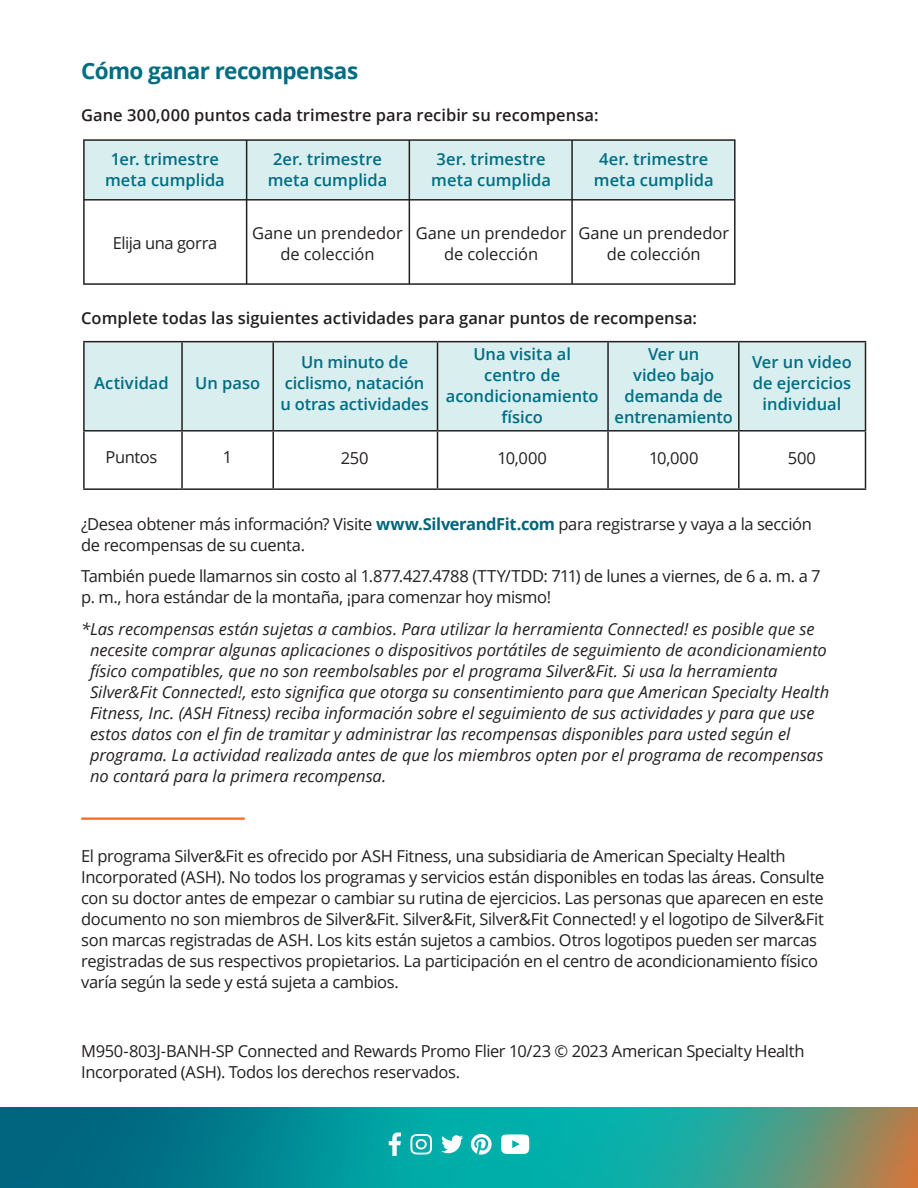
<style>
.page{position:relative;width:918px;height:1188px;background:#fff}
.page>*{position:absolute;margin:0;border:0;box-sizing:border-box;transform-origin:0 0}
.Subhead{font:700 22.5px "Open Sans";letter-spacing:-.03em;color:#006d82}
.Body_Copy{font:16.5px/21px "Open Sans";letter-spacing:-.025em;color:#231f20}
.Body_Copy-2{font:italic 16.5px/21px "Open Sans";color:#231f20}
.Table_Header{font:600 16.5px/21px "Open Sans";color:#006d82;text-align:center}
.Body_Copy-3{font:600 16.5px "Open Sans";color:#231f20}
.Table_Header-2{font:16.5px/21px "Open Sans";letter-spacing:-.005em;color:#231f20;text-align:center}
.Table_Copy{font:600 16.5px/21px "Open Sans";color:#006d82;text-align:center}
.Table_Copy-2{font:16.5px "Open Sans";letter-spacing:-.005em;color:#231f20}
.Table_Header-3{font:16.5px "Open Sans";letter-spacing:-.025em;color:#231f20}
.s1{font-weight:700;color:#00657c}
</style>
<div class="page">
<div style="left:85px;top:342px;width:780px;height:88px;background:#d8eeef"></div>
<hr style="left:83px;top:341px;width:99px;height:1px;background:#231f20">
<hr style="left:83px;top:342px;width:2px;height:88px;background:#231f20">
<hr style="left:182px;top:341px;width:91px;height:1px;background:#231f20">
<hr style="left:181px;top:342px;width:2px;height:88px;background:#231f20">
<hr style="left:273px;top:341px;width:165px;height:1px;background:#231f20">
<hr style="left:272px;top:342px;width:2px;height:88px;background:#231f20">
<hr style="left:438px;top:341px;width:170px;height:1px;background:#231f20">
<hr style="left:437px;top:342px;width:1px;height:88px;background:#231f20">
<hr style="left:608px;top:341px;width:131px;height:1px;background:#231f20">
<hr style="left:607px;top:342px;width:2px;height:88px;background:#231f20">
<hr style="left:739px;top:341px;width:127px;height:1px;background:#231f20">
<hr style="left:738px;top:342px;width:2px;height:88px;background:#231f20">
<hr style="left:865px;top:342px;width:1px;height:88px;background:#231f20">
<hr style="left:83px;top:430px;width:99px;height:2px;background:#231f20">
<hr style="left:83px;top:432px;width:2px;height:56px;background:#231f20">
<hr style="left:182px;top:430px;width:91px;height:2px;background:#231f20">
<hr style="left:181px;top:432px;width:2px;height:56px;background:#231f20">
<hr style="left:273px;top:430px;width:165px;height:2px;background:#231f20">
<hr style="left:438px;top:430px;width:170px;height:2px;background:#231f20">
<hr style="left:608px;top:430px;width:131px;height:2px;background:#231f20">
<hr style="left:739px;top:430px;width:127px;height:2px;background:#231f20">
<hr style="left:83px;top:488px;width:100px;height:2px;background:#231f20">
<hr style="left:272px;top:432px;width:2px;height:56px;background:#231f20">
<hr style="left:437px;top:432px;width:1px;height:56px;background:#231f20">
<hr style="left:607px;top:432px;width:2px;height:56px;background:#231f20">
<hr style="left:738px;top:432px;width:2px;height:56px;background:#231f20">
<hr style="left:865px;top:432px;width:1px;height:56px;background:#231f20">
<hr style="left:183px;top:488px;width:90px;height:2px;background:#231f20">
<hr style="left:273px;top:488px;width:165px;height:2px;background:#231f20">
<hr style="left:438px;top:488px;width:170px;height:2px;background:#231f20">
<hr style="left:608px;top:488px;width:131px;height:2px;background:#231f20">
<hr style="left:739px;top:488px;width:127px;height:2px;background:#231f20">
<div style="left:85px;top:141px;width:649px;height:58px;background:#d8eeef"></div>
<hr style="left:83px;top:139px;width:164px;height:2px;background:#231f20">
<hr style="left:247px;top:139px;width:162px;height:2px;background:#231f20">
<hr style="left:409px;top:139px;width:163px;height:2px;background:#231f20">
<hr style="left:572px;top:139px;width:164px;height:2px;background:#231f20">
<hr style="left:85px;top:199px;width:162px;height:2px;background:#231f20">
<hr style="left:247px;top:199px;width:162px;height:2px;background:#231f20">
<hr style="left:409px;top:199px;width:163px;height:2px;background:#231f20">
<hr style="left:572px;top:199px;width:162px;height:2px;background:#231f20">
<hr style="left:83px;top:141px;width:2px;height:59px;background:#231f20">
<hr style="left:246px;top:141px;width:1px;height:58px;background:#231f20">
<hr style="left:409px;top:141px;width:1px;height:58px;background:#231f20">
<hr style="left:571px;top:141px;width:2px;height:58px;background:#231f20">
<hr style="left:734px;top:141px;width:2px;height:59px;background:#231f20">
<hr style="left:83px;top:200px;width:2px;height:83px;background:#231f20">
<hr style="left:246px;top:201px;width:1px;height:82px;background:#231f20">
<hr style="left:409px;top:201px;width:1px;height:82px;background:#231f20">
<hr style="left:571px;top:201px;width:2px;height:82px;background:#231f20">
<hr style="left:734px;top:200px;width:2px;height:83px;background:#231f20">
<hr style="left:83px;top:283px;width:164px;height:2px;background:#231f20">
<hr style="left:247px;top:283px;width:162px;height:2px;background:#231f20">
<hr style="left:409px;top:283px;width:163px;height:2px;background:#231f20">
<hr style="left:572px;top:283px;width:164px;height:2px;background:#231f20">
<hr style="left:81px;top:818px;width:164px;height:2px;background:#f36a21">
<img style="left:0;top:1107px;width:918px;height:81px">
<svg style="left:389px;top:1132px;width:12px;height:24px"></svg>
<svg style="left:410px;top:1134px;width:22px;height:21px"></svg>
<svg style="left:441px;top:1135px;width:22px;height:18px"></svg>
<svg style="left:471px;top:1134px;width:21px;height:21px"></svg>
<svg style="left:501px;top:1134px;width:28px;height:20px"></svg>
<h2 class="Subhead" style="left:81px;top:55px;width:278px">Cómo ganar recompensas</h2>
<p class="Body_Copy-3" style="left:81px;top:104px;width:519px">Gane 300,000 puntos cada trimestre para recibir su recompensa:</p>
<p class="Table_Header" style="left:105px;top:149px;width:121px">1er. trimestre meta cumplida</p>
<p class="Table_Header-3" style="left:113px;top:231px;width:106px">Elija una gorra</p>
<p class="Table_Header" style="left:268px;top:149px;width:121px">2er. trimestre meta cumplida</p>
<p class="Table_Header-2" style="left:252px;top:222px;width:152px">Gane un prendedor de colección</p>
<p class="Table_Header" style="left:431px;top:149px;width:121px">3er. trimestre meta cumplida</p>
<p class="Table_Header-2" style="left:416px;top:222px;width:152px">Gane un prendedor de colección</p>
<p class="Table_Header" style="left:594px;top:149px;width:121px">4er. trimestre meta cumplida</p>
<p class="Table_Header-2" style="left:578px;top:222px;width:152px">Gane un prendedor de colección</p>
<p class="Body_Copy-3" style="left:81px;top:307px;width:617px">Complete todas las siguientes actividades para ganar puntos de recompensa:</p>
<p class="Table_Header" style="left:94px;top:372px;width:76px">Actividad</p>
<p class="Table_Header-2" style="left:106px;top:446px;width:53px">Puntos</p>
<p class="Table_Header" style="left:195px;top:372px;width:67px">Un paso</p>
<p class="Table_Copy-2" style="left:223px;top:445px;width:11px">1</p>
<p class="Table_Header" style="left:280px;top:351px;width:150px">Un minuto de ciclismo, natación u otras actividades</p>
<p class="Table_Copy-2" style="left:341px;top:447px;width:29px">250</p>
<p class="Table_Copy" style="left:446px;top:343px;width:154px">Una visita al centro de acondicionamiento físico</p>
<p class="Table_Copy-2" style="left:498px;top:447px;width:51px">10,000</p>
<p class="Table_Header" style="left:615px;top:343px;width:120px">Ver un<br>video bajo demanda de entrenamiento</p>
<p class="Table_Copy-2" style="left:649px;top:447px;width:51px">10,000</p>
<p class="Table_Header" style="left:752px;top:351px;width:101px">Ver un video de ejercicios individual</p>
<p class="Table_Copy-2" style="left:788px;top:447px;width:30px">500</p>
<p class="Body_Copy" style="left:81px;top:513px;width:732px">¿Desea obtener más información? Visite <span class="s1">www.SilverandFit.com</span> para registrarse y vaya a la sección de recompensas de su cuenta.</p>
<p class="Body_Copy" style="left:81px;top:565px;width:741px">También puede llamarnos sin costo al 1.877.427.4788 (TTY/TDD: 711) de lunes a viernes, de 6 a. m. a 7 p. m., hora estándar de la montaña, ¡para comenzar hoy mismo!</p>
<p class="Body_Copy-2" style="left:90px;top:618px;width:741px;text-indent:-9px">*Las recompensas están sujetas a cambios. Para utilizar la herramienta Connected! es posible que se necesite comprar algunas aplicaciones o dispositivos portátiles de seguimiento de acondicionamiento físico compatibles, que no son reembolsables por el programa Silver&amp;Fit. Si usa la herramienta Silver&amp;Fit Connected!, esto significa que otorga su consentimiento para que American Specialty Health Fitness, Inc. (ASH Fitness) reciba información sobre el seguimiento de sus actividades y para que use estos datos con el fin de tramitar y administrar las recompensas disponibles para usted según el programa. La actividad realizada antes de que los miembros opten por el programa de recompensas no contará para la primera recompensa.</p>
<p class="Body_Copy" style="left:81px;top:845px;width:745px">El programa Silver&amp;Fit es ofrecido por ASH Fitness, una subsidiaria de American Specialty Health Incorporated (ASH). No todos los programas y servicios están disponibles en todas las áreas. Consulte con su doctor antes de empezar o cambiar su rutina de ejercicios. Las personas que aparecen en este documento no son miembros de Silver&amp;Fit. Silver&amp;Fit, Silver&amp;Fit Connected! y el logotipo de Silver&amp;Fit son marcas registradas de ASH. Los kits están sujetos a cambios. Otros logotipos pueden ser marcas registradas de sus respectivos propietarios. La participación en el centro de acondicionamiento físico varía según la sede y está sujeta a cambios.</p>
<p class="Body_Copy" style="left:81px;top:1040px;width:725px">M950-803J-BANH-SP Connected and Rewards Promo Flier 10/23 © 2023 American Specialty Health<br>Incorporated (ASH). Todos los derechos reservados.</p>
</div>
